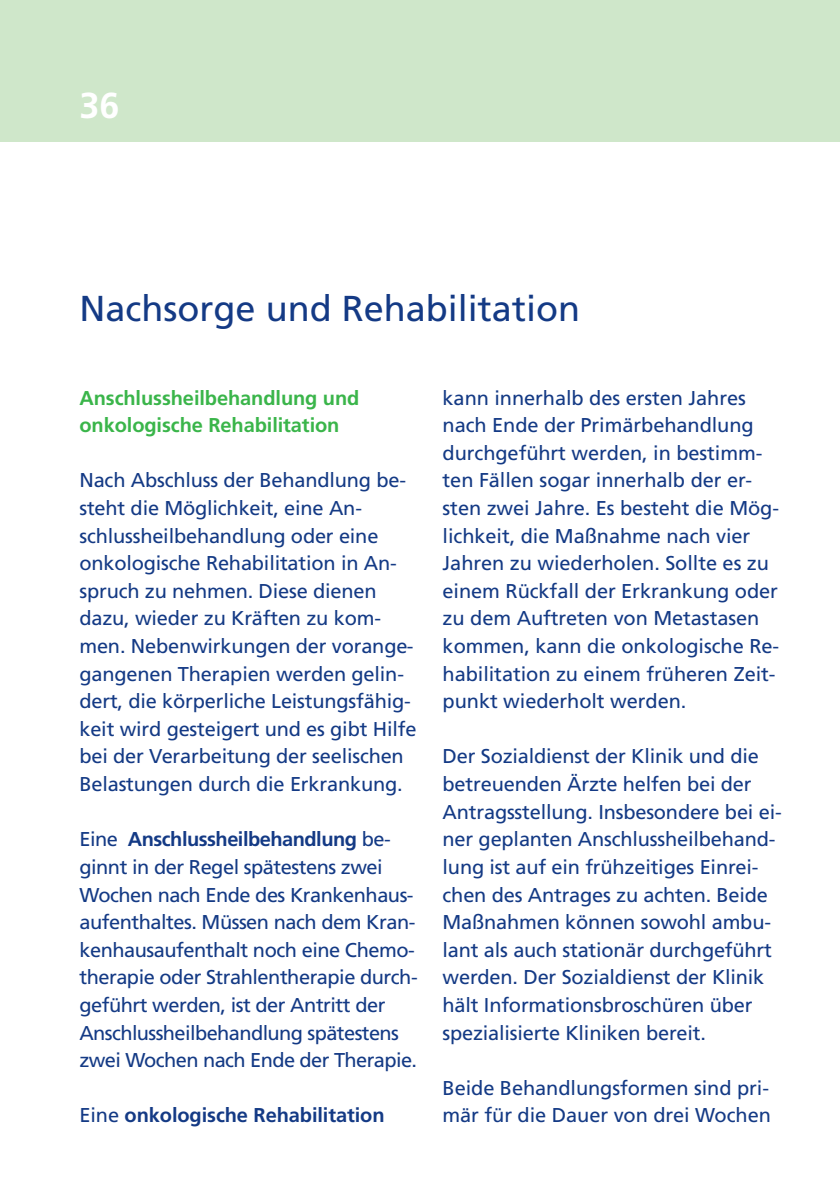
<style>
.page{position:relative;width:840px;height:1191px;background:#fff}
.page>*{position:absolute;margin:0;border:0;box-sizing:border-box;transform-origin:0 0}
.t1{font:36px "Frutiger LT";color:#143a85}
.t2{font:700 36px "Frutiger LT";color:#fff}
.t3{font:20px/27.6px "Frutiger LT";letter-spacing:-.01em;color:#143a85}
.t4{font:700 20px/27.6px "Frutiger LT";letter-spacing:-.005em;color:#3ab54a}
.t5{font:700 20px "Frutiger LT";letter-spacing:-.005em;color:#143a85}
.s1{font-weight:700}
.s2{font-weight:400}
</style>
<div class="page">
<div style="left:0;top:0;width:838px;height:142px;background:#cfe7ca"></div>
<h1 class="t2" style="left:79px;top:91px;width:42px">36</h1>
<h1 class="t1" style="left:79px;top:294px;width:502px">Nachsorge und Rehabilitation</h1>
<p class="t4" style="left:79px;top:385px;width:281px">Anschlussheilbehandlung und onkologische Rehabilitation</p>
<p class="t3" style="left:79px;top:468px;width:338px">Nach Abschluss der Behandlung be&shy;steht die Möglichkeit, eine An&shy;schlussheilbehandlung oder eine onkologische Rehabilitation in An&shy;spruch zu nehmen. Diese dienen dazu, wieder zu Kräften zu kom&shy;men. Nebenwirkungen der vorange&shy;gangenen Therapien werden gelin&shy;dert, die körperliche Leistungsfähig&shy;keit wird gesteigert und es gibt Hilfe bei der Verarbeitung der seelischen Belastungen durch die Erkrankung.</p>
<p class="t3" style="left:79px;top:827px;width:339px">Eine <span class="s1">Anschlussheilbehandlung</span> be&shy;ginnt in der Regel spätestens zwei Wochen nach Ende des Krankenhaus&shy;aufenthaltes. Müssen nach dem Kran&shy;kenhausaufenthalt noch eine Chemo&shy;therapie oder Strahlentherapie durch&shy;geführt werden, ist der Antritt der Anschlussheilbehandlung spätestens zwei Wochen nach Ende der Therapie.</p>
<p class="t5" style="left:79px;top:1107px;width:306px"><span class="s2">Eine</span> onkologische Rehabilitation</p>
<p class="t3" style="left:442px;top:385px;width:338px">kann innerhalb des ersten Jahres nach Ende der Primärbehandlung durchgeführt werden, in bestimm&shy;ten Fällen sogar innerhalb der er&shy;sten zwei Jahre. Es besteht die Mög&shy;lichkeit, die Maßnahme nach vier Jahren zu wiederholen. Sollte es zu einem Rückfall der Erkrankung oder zu dem Auftreten von Metastasen kommen, kann die onkologische Re&shy;habilitation zu einem früheren Zeit&shy;punkt wiederholt werden.</p>
<p class="t3" style="left:442px;top:744px;width:340px">Der Sozialdienst der Klinik und die betreuenden Ärzte helfen bei der Antragsstellung. Insbesondere bei ei&shy;ner geplanten Anschlussheilbehand&shy;lung ist auf ein frühzeitiges Einrei&shy;chen des Antrages zu achten. Beide Maßnahmen können sowohl ambu&shy;lant als auch stationär durchgeführt werden. Der Sozialdienst der Klinik hält Informationsbroschüren über spezialisierte Kliniken bereit.</p>
<p class="t3" style="left:442px;top:1075px;width:329px">Beide Behandlungsformen sind pri&shy;mär für die Dauer von drei Wochen</p>
</div>
